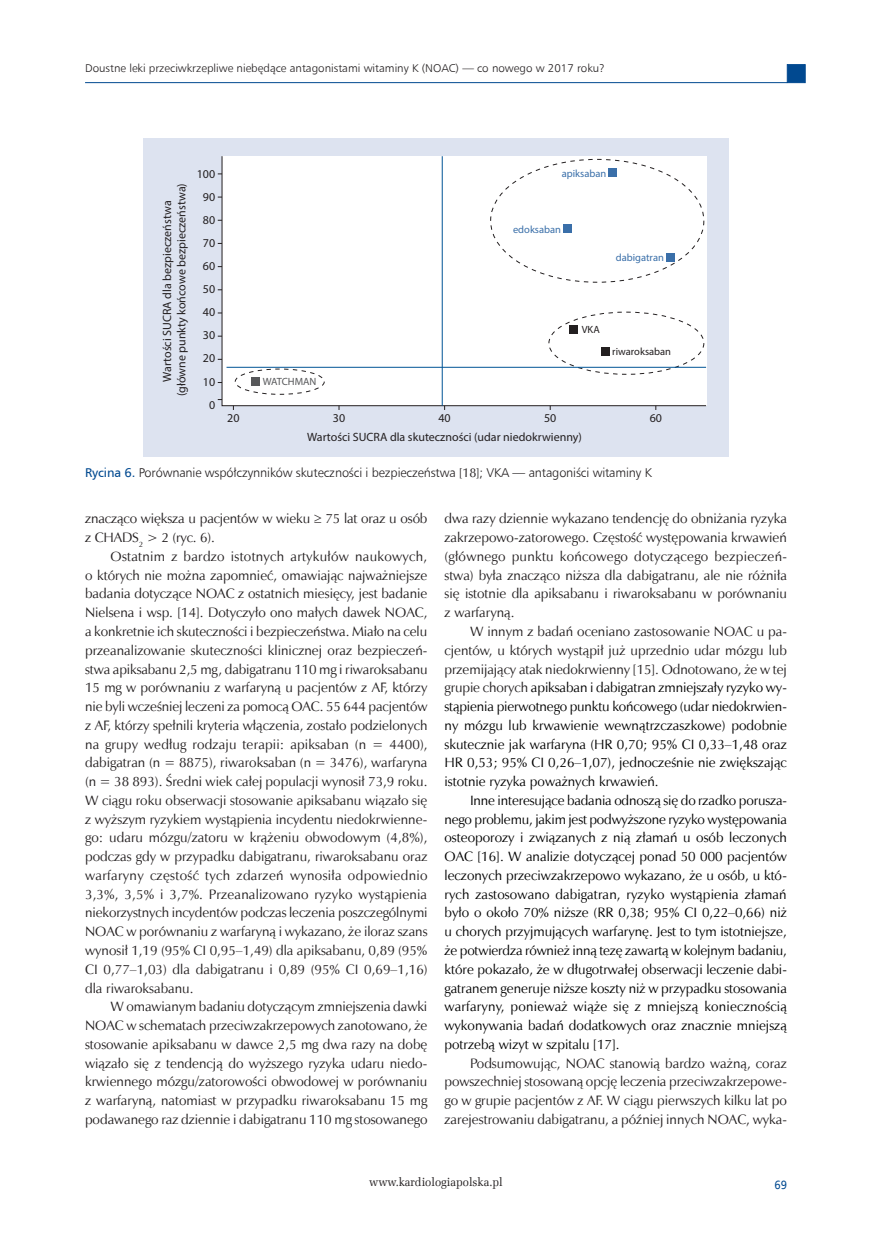
<style>
.page{position:relative;width:872px;height:1234px;background:#fff}
.page>*{position:absolute;margin:0;border:0;box-sizing:border-box;transform-origin:0 0}
._09_Tekst_PL{font:13.65px/18.8px "Zapf Humnst EU";color:#231f20;text-align:justify}
._09_Tekst_PL-2{font:13.65px/18.8px "Zapf Humnst EU";color:#000;text-align:justify}
._26_Rycina_podpis{font:12.75px "Humnst 777 Lt EU";letter-spacing:-.01em;color:#231f20}
.t1{font:12px/23.1px "Myriad Pro";color:#231f20;text-align:center}
.t2{font:12px "Zapf Ellipt EU";color:#231f20;scale:.95 1}
.t3{font:12px "Humnst 777 EU";color:#014990;scale:.9 1}
.t4{font:11.25px "Humnst 777 Lt EU";color:#231f20}
.t5{font:10.5px "Myriad Pro";color:#3a6fa9}
.t6{font:10.5px "Myriad Pro";color:#231f20}
.t7{font:10.5px "Myriad Pro";letter-spacing:-.01em;color:#57585a}
.s1{font-family:"Humnst 777 EU";color:#014990}
.s2{font-family:"Zapf Humnst EU"}
.s3{color:#231f20}
</style>
<div class="page">
<hr style="left:85px;top:82px;width:702px;height:1px;background:#014990">
<div style="left:787px;top:64px;width:18px;height:19px;background:#014990;border:1px solid #014990"></div>
<div style="left:143px;top:138px;width:586px;height:318px;background:#dde3f0"></div>
<div style="left:221px;top:156px;width:486px;height:250px;background:#fff"></div>
<div style="left:252px;top:377px;width:8px;height:8px;background:#57585a"></div>
<div style="left:235px;top:368px;width:90px;height:26px;border:1px dashed #231f20;border-radius:50%"></div>
<div style="left:569px;top:325px;width:8px;height:8px;background:#231f20"></div>
<div style="left:601px;top:347px;width:8px;height:8px;background:#231f20"></div>
<div style="left:563px;top:224px;width:8px;height:9px;background:#3a6fa9"></div>
<div style="left:608px;top:168px;width:9px;height:9px;background:#3a6fa9"></div>
<div style="left:666px;top:253px;width:8px;height:8px;background:#3a6fa9"></div>
<hr style="left:226px;top:367px;width:480px;height:1px;background:#005495">
<hr style="left:442px;top:156px;width:1px;height:249px;background:#005495">
<p class="t4" style="left:85px;top:61px;width:521px">Doustne leki przeciwkrzepliwe niebędące antagonistami witaminy K (NOAC) — co nowego w 2017 roku?</p>
<p class="t1" style="left:160px;top:396px;width:215px;line-height:14.4px;rotate:-90deg">Wartości SUCRA dla bezpieczeństwa (główne punkty końcowe bezpieczeństwa)</p>
<p class="t1" style="left:197px;top:162px;width:20px;text-align:right">100<br>90<br>80<br>70<br>60<br>50<br>40<br>30<br>20<br>10<br>0</p>
<p class="t7" style="left:263px;top:375px;width:55px">WATCHMAN</p>
<p class="t5" style="left:562px;top:166px;width:46px">apiksaban</p>
<p class="t5" style="left:513px;top:222px;width:49px">edoksaban</p>
<p class="t5" style="left:616px;top:251px;width:50px">dabigatran</p>
<p class="t6" style="left:582px;top:323px;width:20px">VKA</p>
<p class="t6" style="left:612px;top:345px;width:60px">riwaroksaban</p>
<p class="t1" style="left:227px;top:406px;width:14px">20</p>
<p class="t1" style="left:333px;top:406px;width:14px">30</p>
<p class="t1" style="left:438px;top:406px;width:14px">40</p>
<p class="t1" style="left:544px;top:406px;width:14px">50</p>
<p class="t1" style="left:649px;top:406px;width:14px">60</p>
<p class="t1" style="left:307px;top:425px;width:276px">Wartości SUCRA dla skuteczności (udar niedokrwienny)</p>
<p class="_26_Rycina_podpis" style="left:85px;top:464px;width:568px"><span class="s1">Rycina 6.</span> Porównanie współczynników skuteczności i bezpieczeństwa <span class="s2">[18]</span>; VKA — antagoniści witaminy K</p>
<p class="_09_Tekst_PL" style="left:85px;top:509px;width:344px">znacząco większa u pacjentów w wieku ≥ 75 lat oraz u osób z CHADS<sub>2</sub> &gt; 2 (ryc. 6).</p>
<p class="_09_Tekst_PL" style="left:85px;top:546px;width:344px;text-indent:25px">Ostatnim z bardzo istotnych artykułów naukowych, o których nie można zapomnieć, omawiając najważniejsze badania dotyczące NOAC z ostatnich miesięcy, jest badanie Nielsena i wsp. [14]. Dotyczyło ono małych dawek NOAC, a konkretnie ich skuteczności i bezpieczeństwa. Miało na celu przeanalizowanie skuteczności klinicznej oraz bezpieczeń&shy;stwa apiksabanu 2,5 mg, dabigatranu 110 mg i riwaroksabanu 15 mg w porównaniu z warfaryną u pacjentów z AF, którzy nie byli wcześniej leczeni za pomocą OAC. 55 644 pacjentów z AF, którzy spełnili kryteria włączenia, zostało podzielonych na grupy według rodzaju terapii: apiksaban (n = 4400), dabigatran (n = 8875), riwaroksaban (n = 3476), warfaryna (n = 38 893). Średni wiek całej populacji wynosił 73,9 roku.<br>W ciągu roku obserwacji stosowanie apiksabanu wiązało się z wyższym ryzykiem wystąpienia incydentu niedokrwienne&shy;go: udaru mózgu/zatoru w krążeniu obwodowym (4,8%), podczas gdy w przypadku dabigatranu, riwaroksabanu oraz warfaryny częstość tych zdarzeń wynosiła odpowiednio 3,3%, 3,5% i 3,7%. Przeanalizowano ryzyko wystąpienia niekorzystnych incydentów podczas leczenia poszczególnymi NOAC w porównaniu z warfaryną i wykazano, że iloraz szans wynosił 1,19 (95% CI 0,95–1,49) dla apiksabanu, 0,89 (95% CI 0,77–1,03) dla dabigatranu i 0,89 (95% CI 0,69–1,16) dla riwaroksabanu.</p>
<p class="_09_Tekst_PL" style="left:85px;top:996px;width:344px;text-indent:25px">W omawianym badaniu dotyczącym zmniejszenia dawki NOAC w schematach przeciwzakrzepowych zanotowano, że stosowanie apiksabanu w dawce 2,5 mg dwa razy na dobę wiązało się z tendencją do wyższego ryzyka udaru niedo&shy;krwiennego mózgu/zatorowości obwodowej w porównaniu z warfaryną, natomiast w przypadku riwaroksabanu 15 mg podawanego raz dziennie i dabigatranu 110 mg stosowanego</p>
<p class="_09_Tekst_PL" style="left:444px;top:509px;width:344px">dwa razy dziennie wykazano tendencję do obniżania ryzyka zakrzepowo-zatorowego. Częstość występowania krwawień (głównego punktu końcowego dotyczącego bezpieczeń&shy;stwa) była znacząco niższa dla dabigatranu, ale nie różniła się istotnie dla apiksabanu i riwaroksabanu w porównaniu z warfaryną.</p>
<p class="_09_Tekst_PL-2" style="left:444px;top:621px;width:344px;text-indent:26px"><span class="s3">W innym z badań oceniano zastosowanie NOAC u pa&shy;cjentów, u których wystąpił już uprzednio udar mózgu lub przemijający atak niedokrwienny [15]. Odnotowano, że w tej grupie chorych</span> apiksaban i dabigatran zmniejszały ryzyko wy&shy;stąpienia pierwotnego punktu końcowego (udar niedokrwien&shy;ny mózgu lub krwawienie wewnątrzczaszkowe) podobnie skutecznie jak warfaryna (HR 0,70; 95% CI 0,33–1,48 oraz HR 0,53; 95% CI 0,26–1,07), jednocześnie nie zwiększając istotnie ryzyka poważnych krwawień.</p>
<p class="_09_Tekst_PL-2" style="left:444px;top:790px;width:344px;text-indent:26px">Inne interesujące badania odnoszą się do rzadko porusza&shy;nego problemu, jakim jest podwyższone ryzyko występowania osteoporozy i związanych z nią złamań u osób leczonych OAC [16]. W analizie dotyczącej ponad 50 000 pacjentów leczonych przeciwzakrzepowo wykazano, że u osób, u któ&shy;rych zastosowano dabigatran, ryzyko wystąpienia złamań było o około 70% niższe (RR 0,38; 95% CI 0,22–0,66) niż u chorych przyjmujących warfarynę. Jest to tym istotniejsze, że potwierdza również inną tezę zawartą w kolejnym badaniu, które pokazało, że w długotrwałej obserwacji leczenie dabi&shy;gatranem generuje niższe koszty niż w przypadku stosowania warfaryny, ponieważ wiąże się z mniejszą koniecznością wykonywania badań dodatkowych oraz znacznie mniejszą potrzebą wizyt w szpitalu [17].</p>
<p class="_09_Tekst_PL" style="left:444px;top:1053px;width:344px;text-indent:26px">Podsumowując, NOAC stanowią bardzo ważną, coraz powszechniej stosowaną opcję leczenia przeciwzakrzepowe&shy;go w grupie pacjentów z AF. W ciągu pierwszych kilku lat po zarejestrowaniu dabigatranu, a później innych NOAC, wyka-</p>
<p class="t2" style="left:369px;top:1173px;width:142px">www.kardiologiapolska.pl</p>
<p class="t3" style="left:774px;top:1176px;width:15px">69</p>
</div>
